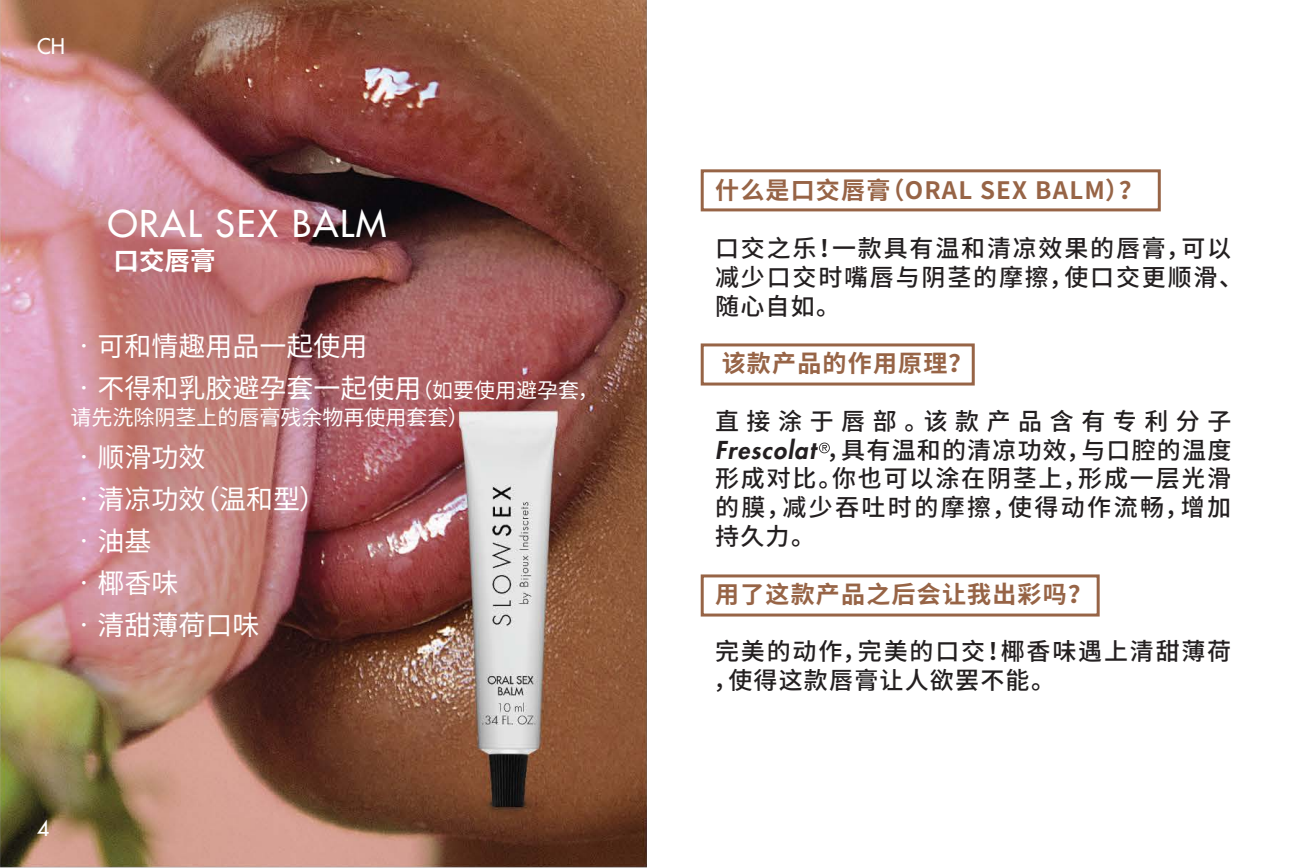
<style>
.page{position:relative;width:1293px;height:868px;background:#fff}
.page>*{position:absolute;margin:0;border:0;box-sizing:border-box;transform-origin:0 0}
.t1{font:500 36px "Futura Std";letter-spacing:.05em;color:#fff}
.t2{font:27px "Noto Sans SC";color:#fff}
.t3{font:700 25.5px "Noto Sans SC";color:#fff}
.t4{font:500 24px/28.8px "Noto Sans SC";letter-spacing:.075em;color:#231f20}
.t5{font:700 24px "Noto Sans SC";letter-spacing:.05em;color:#976446}
.t6{font:21px "Noto Sans SC";color:#fff}
.t7{font:500 21px "Futura Std";color:#fff}
.s1{font-size:21px}
.s2{font-family:"Futura Std";font-weight:800;font-style:italic}
</style>
<div class="page">
<img style="left:197px;top:0;width:964px;height:867px">
<img style="left:0;top:0;width:197px;height:867px">
<div style="left:700px;top:343px;width:274px;height:42px;border:3px solid #976446"></div>
<div style="left:700px;top:574px;width:399px;height:42px;border:3px solid #976446"></div>
<div style="left:700px;top:169px;width:460px;height:42px;border:3px solid #976446"></div>
<svg style="left:819px;top:442px;width:11px;height:11px"></svg>
<p class="t7" style="left:37px;top:33px;width:30px">CH</p>
<h1 class="t1" style="left:108px;top:201px;width:280px">ORAL SEX BALM</h1>
<p class="t3" style="left:113px;top:246px;width:103px">口交唇膏</p>
<p class="t2" style="left:70px;top:331px;width:299px">•可和情趣用品一起使用</p>
<p class="t2" style="left:70px;top:373px;width:530px">•不得和乳胶避孕套一起使用<span class="s1">（如要使用避孕套，</span></p>
<p class="t6" style="left:70px;top:405px;width:400px">请先洗除阴茎上的唇膏残余物再使用套套）</p>
<p class="t2" style="left:70px;top:442px;width:137px">•顺滑功效</p>
<p class="t2" style="left:70px;top:484px;width:257px">•清凉功效（温和型）</p>
<p class="t2" style="left:70px;top:526px;width:83px">•油基</p>
<p class="t2" style="left:70px;top:568px;width:110px">•椰香味</p>
<p class="t2" style="left:70px;top:610px;width:191px">•清甜薄荷口味</p>
<p class="t7" style="left:37px;top:814px;width:14px">4</p>
<p class="t5" style="left:715px;top:177px;width:430px">什么是口交唇膏（ORAL SEX BALM）？</p>
<p class="t4" style="left:715px;top:234px;width:529px">口交之乐！一款具有温和清凉效果的唇膏，可以减少口交时嘴唇与阴茎的摩擦，使口交更顺滑、随心自如。</p>
<p class="t5" style="left:722px;top:350px;width:252px">该款产品的作用原理？</p>
<p class="t4" style="left:715px;top:407px;width:518px;text-align:justify">直接涂于唇部。该款产品含有专利分子<span class="s2">Frescolat</span> ，具有温和的清凉功效，与口腔的温度形成对比。你也可以涂在阴茎上，形成一层光滑的膜，减少吞吐时的摩擦，使得动作流畅，增加持久力。</p>
<p class="t5" style="left:715px;top:580px;width:378px">用了这款产品之后会让我出彩吗？</p>
<p class="t4" style="left:713px;top:637px;width:519px">完美的动作，完美的口交！椰香味遇上清甜薄荷，使得这款唇膏让人欲罢不能。</p>
</div>
